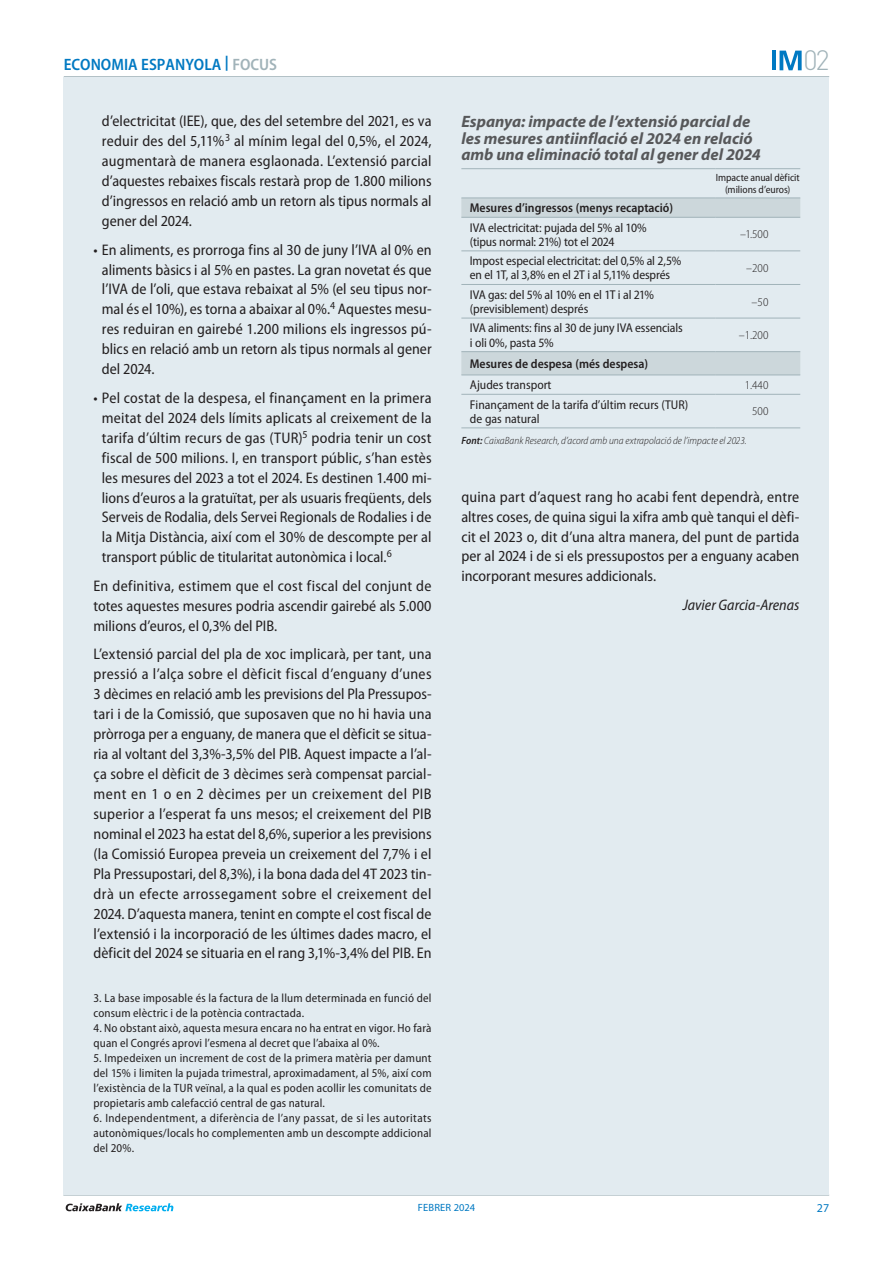
<style>
.page{position:relative;width:893px;height:1263px;background:#fff}
.page>*{position:absolute;margin:0;border:0;box-sizing:border-box;transform-origin:0 0}
.t1{font:300 27.6px "DIN Pro";color:#a1b3b9}
.t2{font:italic 700 16.5px/16.5px "Myriad Pro";color:#57585a}
.t3{font:600 semi-condensed 16.5px "Myriad Pro";color:#0079c2}
.Texto_Focus{font:semi-condensed 15.3px/20px "Myriad Pro";color:#231f20;text-align:justify}
.Firma_Focus{font:italic semi-condensed 15.3px "Myriad Pro";color:#231f20}
.t4{font:semi-condensed 12.75px/14.2px "Myriad Pro";letter-spacing:-.005em;color:#231f20}
.t5{font:600 semi-condensed 12.75px "Myriad Pro";color:#231f20}
.Notas_Focus{font:semi-condensed 12px/15px "Myriad Pro";letter-spacing:.015em;color:#231f20}
.t6{font:300 semi-condensed 12px "Myriad Pro";color:#231f20}
.t7{font:12px "Myriad Pro";color:#0079c2}
.t8{font:italic 300 semi-condensed 10.5px "Myriad Pro";letter-spacing:.005em;color:#231f20}
.t9{font:semi-condensed 10.5px/12px "Myriad Pro";letter-spacing:-.005em;color:#231f20;text-align:center}
.t10{font:10.5px "Myriad Pro";letter-spacing:.02em;color:#0079c2}
.s1{color:#a1b3b9}
.s2{font-weight:600}
</style>
<div class="page">
<hr style="left:64px;top:76px;width:765px;height:1px;background:#a1b3b9">
<hr style="left:63px;top:1195px;width:766px;height:1px;background:#a1b3b9">
<svg style="left:66px;top:1203px;width:107px;height:8px"></svg>
<svg style="left:779px;top:51px;width:23px;height:19px"></svg>
<hr style="left:772px;top:51px;width:4px;height:19px;background:#0079c2">
<div style="left:64px;top:77px;width:765px;height:1118px;background:#e2ebf0"></div>
<svg style="left:461px;top:199px;width:339px;height:176px"></svg>
<hr style="left:461px;top:198px;width:254px;height:1px;background:#a1b3b9">
<hr style="left:715px;top:198px;width:85px;height:1px;background:#a1b3b9">
<hr style="left:461px;top:168px;width:254px;height:1px;background:#a1b3b9">
<hr style="left:715px;top:168px;width:85px;height:1px;background:#a1b3b9">
<hr style="left:461px;top:217px;width:254px;height:1px;background:#a1b3b9">
<hr style="left:715px;top:217px;width:85px;height:1px;background:#a1b3b9">
<hr style="left:461px;top:251px;width:254px;height:1px;background:#a1b3b9">
<hr style="left:715px;top:251px;width:85px;height:1px;background:#a1b3b9">
<hr style="left:461px;top:284px;width:254px;height:1px;background:#a1b3b9">
<hr style="left:715px;top:284px;width:85px;height:1px;background:#a1b3b9">
<hr style="left:461px;top:318px;width:254px;height:1px;background:#a1b3b9">
<hr style="left:715px;top:318px;width:85px;height:1px;background:#a1b3b9">
<hr style="left:461px;top:351px;width:254px;height:1px;background:#a1b3b9">
<hr style="left:715px;top:351px;width:85px;height:1px;background:#a1b3b9">
<hr style="left:461px;top:375px;width:254px;height:1px;background:#a1b3b9">
<hr style="left:715px;top:375px;width:85px;height:1px;background:#a1b3b9">
<hr style="left:461px;top:394px;width:254px;height:1px;background:#a1b3b9">
<hr style="left:715px;top:394px;width:85px;height:1px;background:#a1b3b9">
<hr style="left:461px;top:427px;width:254px;height:1px;background:#a1b3b9">
<hr style="left:715px;top:427px;width:85px;height:1px;background:#a1b3b9">
<p class="t3" style="left:64px;top:55px;width:215px">ECONOMIA ESPANYOLA <sup>|</sup> <span class="s1">FOCUS</span></p>
<p class="Texto_Focus" style="left:102px;top:112px;width:331px">d’electricitat (IEE), que, des del setembre del 2021, es va reduir des del 5,11%<sup>3</sup> al mínim legal del 0,5%, el 2024, augmentarà de manera esglaonada. L’extensió parcial d’aquestes rebaixes fiscals restarà prop de 1.800 milions d’ingressos en relació amb un retorn als tipus normals al gener del 2024.</p>
<p class="Texto_Focus" style="left:102px;top:240px;width:331px;text-indent:-8px">• En aliments, es prorroga fins al 30 de juny l’IVA al 0% en aliments bàsics i al 5% en pastes. La gran novetat és que l’IVA de l’oli, que estava rebaixat al 5% (el seu tipus nor&shy;mal és el 10%), es torna a abaixar al 0%.<sup>4</sup> Aquestes mesu&shy;res reduiran en gairebé 1.200 milions els ingressos pú&shy;blics en relació amb un retorn als tipus normals al gener del 2024.</p>
<p class="Texto_Focus" style="left:102px;top:388px;width:331px;text-indent:-8px">• Pel costat de la despesa, el finançament en la primera meitat del 2024 dels límits aplicats al creixement de la tarifa d’últim recurs de gas (TUR)<sup>5</sup> podria tenir un cost fiscal de 500 milions. I, en transport públic, s’han estès les mesures del 2023 a tot el 2024. Es destinen 1.400 mi&shy;lions d’euros a la gratuïtat, per als usuaris freqüents, dels Serveis de Rodalia, dels Servei Regionals de Rodalies i de la Mitja Distància, així com el 30% de descompte per al transport públic de titularitat autonòmica i local.<sup>6</sup></p>
<p class="Texto_Focus" style="left:94px;top:576px;width:340px">En definitiva, estimem que el cost fiscal del conjunt de totes aquestes mesures podria ascendir gairebé als 5.000 milions d’euros, el 0,3% del PIB.</p>
<p class="Texto_Focus" style="left:94px;top:644px;width:340px">L’extensió parcial del pla de xoc implicarà, per tant, una pressió a l’alça sobre el dèficit fiscal d’enguany d’unes 3 dècimes en relació amb les previsions del Pla Pressupos&shy;tari i de la Comissió, que suposaven que no hi havia una pròrroga per a enguany, de manera que el dèficit se situa&shy;ria al voltant del 3,3%-3,5% del PIB. Aquest impacte a l’al&shy;ça sobre el dèficit de 3 dècimes serà compensat parcial&shy;ment en 1 o en 2 dècimes per un creixement del PIB superior a l’esperat fa uns mesos; el creixement del PIB nominal el 2023 ha estat del 8,6%, superior a les previsions (la Comissió Europea preveia un creixement del 7,7% i el Pla Pressupostari, del 8,3%), i la bona dada del 4T 2023 tin&shy;drà un efecte arrossegament sobre el creixement del 2024. D’aquesta manera, tenint en compte el cost fiscal de l’extensió i la incorporació de les últimes dades macro, el dèficit del 2024 se situaria en el rang 3,1%-3,4% del PIB. En</p>
<p class="Notas_Focus" style="left:94px;top:991px;width:339px">3. La base imposable és la factura de la llum determinada en funció del consum elèctric i de la potència contractada.</p>
<p class="Notas_Focus" style="left:94px;top:1021px;width:339px">4. No obstant això, aquesta mesura encara no ha entrat en vigor. Ho farà quan el Congrés aprovi l’esmena al decret que l’abaixa al 0%.</p>
<p class="Notas_Focus" style="left:94px;top:1051px;width:340px;text-align:justify">5. Impedeixen un increment de cost de la primera matèria per damunt del 15% i limiten la pujada trimestral, aproximadament, al 5%, així com l’existència de la TUR veïnal, a la qual es poden acollir les comunitats de propietaris amb calefacció central de gas natural.</p>
<p class="Notas_Focus" style="left:94px;top:1111px;width:340px;text-align:justify">6. Independentment, a diferència de l’any passat, de si les autoritats autonòmiques/locals ho complementen amb un descompte addicional del 20%.</p>
<h1 class="t1" style="left:803px;top:39px;width:28px">02</h1>
<p class="t2" style="left:461px;top:114px;width:293px">Espanya: impacte de l’extensió parcial de les mesures antiinflació el 2024 en relació</p>
<p class="t2" style="left:461px;top:147px;width:301px">amb una eliminació total al gener del 2024</p>
<p class="t9" style="left:716px;top:172px;width:85px">Impacte anual dèficit (milions d’euros)</p>
<p class="t5" style="left:470px;top:201px;width:205px">Mesures d’ingressos (menys recaptació)</p>
<p class="t4" style="left:470px;top:220px;width:178px">IVA electricitat: pujada del 5% al 10% (tipus normal: 21%) tot el 2024</p>
<p class="t6" style="left:740px;top:228px;width:30px">–1.500</p>
<p class="t4" style="left:470px;top:254px;width:213px">Impost especial electricitat: del 0,5% al 2,5% en el 1T, al 3,8% en el 2T i al 5,11% després</p>
<p class="t6" style="left:746px;top:261px;width:24px">–200</p>
<p class="t4" style="left:470px;top:288px;width:186px">IVA gas: del 5% al 10% en el 1T i al 21% (previsiblement) després</p>
<p class="t6" style="left:752px;top:295px;width:18px">–50</p>
<p class="t4" style="left:470px;top:321px;width:214px">IVA aliments: fins al 30 de juny IVA essencials i oli 0%, pasta 5%</p>
<p class="t6" style="left:739px;top:329px;width:31px">–1.200</p>
<p class="t5" style="left:470px;top:357px;width:180px">Mesures de despesa (més despesa)</p>
<p class="t4" style="left:470px;top:378px;width:83px">Ajudes transport</p>
<p class="t6" style="left:745px;top:378px;width:25px">1.440</p>
<p class="t4" style="left:470px;top:397px;width:220px">Finançament de la tarifa d’últim recurs (TUR) de gas natural</p>
<p class="t6" style="left:752px;top:405px;width:18px">500</p>
<p class="t8" style="left:461px;top:435px;width:287px"><span class="s2">Font:</span> CaixaBank Research, d’acord amb una extrapolació de l’impacte el 2023.</p>
<p class="Texto_Focus" style="left:461px;top:487px;width:340px">quina part d’aquest rang ho acabi fent dependrà, entre altres coses, de quina sigui la xifra amb què tanqui el dèfi&shy;cit el 2023 o, dit d’una altra manera, del punt de partida per al 2024 i de si els pressupostos per a enguany acaben incorporant mesures addicionals.</p>
<p class="Firma_Focus" style="left:683px;top:597px;width:118px">Javier Garcia-Arenas</p>
<p class="t10" style="left:418px;top:1202px;width:59px">FEBRER 2024</p>
<p class="t7" style="left:817px;top:1202px;width:14px">27</p>
</div>
